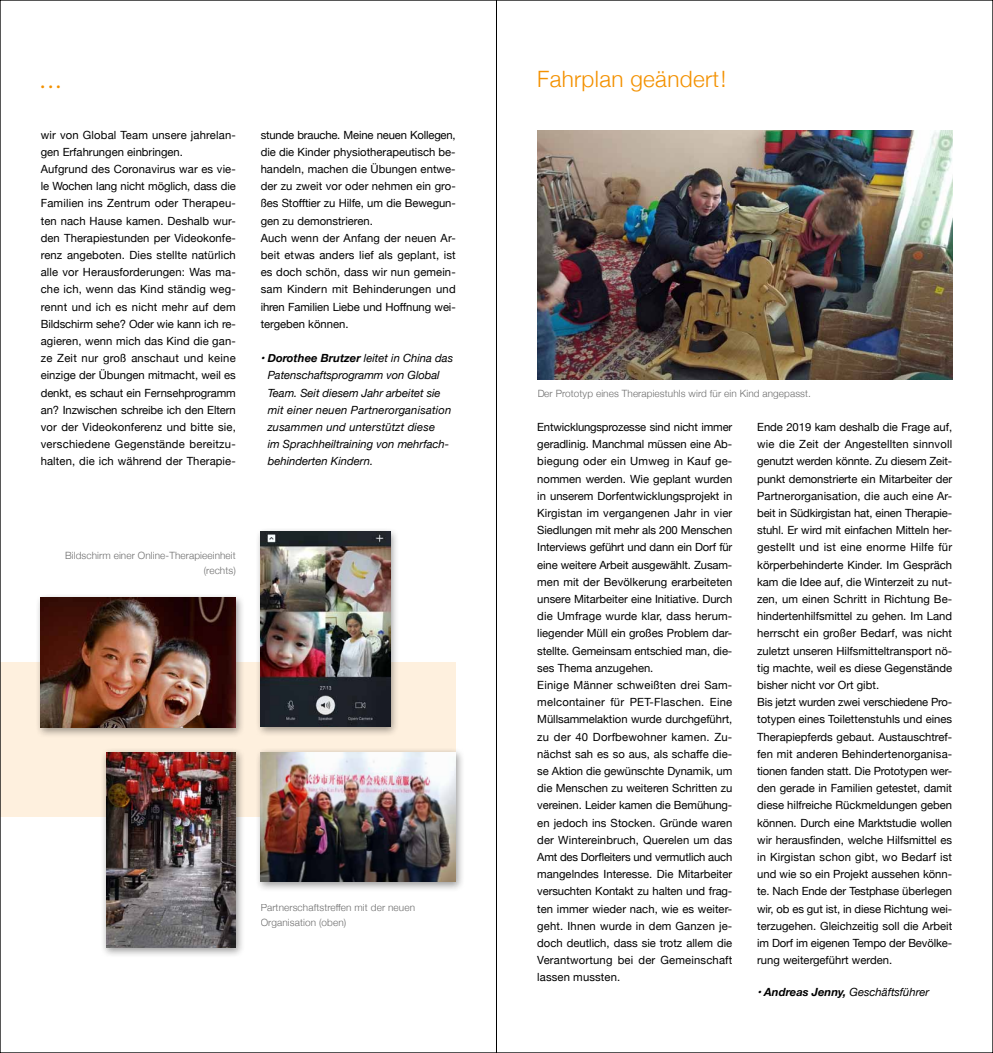
<style>
.page{position:relative;width:993px;height:1053px;background:#fff}
.page>*{position:absolute;margin:0;border:0;box-sizing:border-box;transform-origin:0 0}
.t1{font:300 22.5px "Helvetica Neue";letter-spacing:.015em;color:#f39100}
.t2{font:300 11.88px "Akzidenz Grotesk BQ";color:#f39100}
.t3{font:11.25px/17.2px "Helvetica Neue";color:#000}
.t4{font:italic 11.25px/17.2px "Helvetica Neue";color:#000}
.t5{font:300 10px/15px "Helvetica Neue";letter-spacing:.01em;color:#6e6e6e;text-align:right}
.s1{font-weight:700}
</style>
<div class="page">
<img style="left:537px;top:130px;width:414px;height:249px">
<div style="left:0;top:662px;width:455px;height:154px;background:#fef0de"></div>
<div style="left:35px;top:593px;width:210px;height:144px;background:#000;opacity:.4"></div>
<img style="left:41px;top:597px;width:195px;height:130px">
<div style="left:255px;top:747px;width:210px;height:145px;background:#000;opacity:.4"></div>
<img style="left:260px;top:752px;width:195px;height:129px">
<div style="left:255px;top:527px;width:144px;height:210px;background:#000;opacity:.4"></div>
<img style="left:260px;top:532px;width:130px;height:195px">
<div style="left:101px;top:747px;width:144px;height:210px;background:#000;opacity:.4"></div>
<img style="left:106px;top:752px;width:130px;height:194px">
<hr style="left:496px;top:0;width:1px;height:1052px;background:#000">
<p class="t2" style="left:41px;top:80px;width:21px">• • •</p>
<p class="t3" style="left:41px;top:127px;width:196px">wir von Global Team unsere jahrelan&shy;gen Erfahrungen einbringen.<br>Aufgrund des Coronavirus war es vie&shy;le Wochen lang nicht möglich, dass die Familien ins Zentrum oder Therapeu&shy;ten nach Hause kamen. Deshalb wur&shy;den Therapiestunden per Videokonfe&shy;renz angeboten. Dies stellte natürlich alle vor Herausforderungen: Was ma&shy;che ich, wenn das Kind ständig weg&shy;rennt und ich es nicht mehr auf dem Bildschirm sehe? Oder wie kann ich re&shy;agieren, wenn mich das Kind die gan&shy;ze Zeit nur groß anschaut und keine einzige der Übungen mitmacht, weil es denkt, es schaut ein Fernsehprogramm an? Inzwischen schreibe ich den Eltern vor der Videokonferenz und bitte sie, verschiedene Gegenstände bereitzu&shy;halten, die ich während der Therapie-</p>
<p class="t3" style="left:260px;top:127px;width:196px">stunde brauche. Meine neuen Kollegen, die die Kinder physiotherapeutisch be&shy;handeln, machen die Übungen entwe&shy;der zu zweit vor oder nehmen ein gro&shy;ßes Stofftier zu Hilfe, um die Bewegun&shy;gen zu demonstrieren.<br>Auch wenn der Anfang der neuen Ar&shy;beit etwas anders lief als geplant, ist es doch schön, dass wir nun gemein&shy;sam Kindern mit Behinderungen und ihren Familien Liebe und Hoffnung wei&shy;tergeben können.</p>
<p class="t4" style="left:268px;top:350px;width:187px;text-indent:-7px"><span class="s1">• Dorothee Brutzer</span> leitet in China das Patenschaftsprogramm von Global Team. Seit diesem Jahr arbeitet sie mit einer neuen Partnerorganisation zusammen und unterstützt diese<br>im Sprachheiltraining von mehrfach&shy;behinderten Kindern.</p>
<p class="t5" style="left:65px;top:547px;width:172px">Bildschirm einer Online-Therapieeinheit (rechts)</p>
<p class="t5" style="left:260px;top:899px;width:156px;text-align:left">Partnerschaftstreffen mit der neuen<br>Organisation (oben)</p>
<h1 class="t1" style="left:537px;top:61px;width:190px">Fahrplan geändert!</h1>
<p class="t5" style="left:537px;top:385px;width:275px">Der Prototyp eines Therapiestuhls wird für ein Kind angepasst.</p>
<p class="t3" style="left:537px;top:419px;width:196px">Entwicklungsprozesse sind nicht immer geradlinig. Manchmal müssen eine Ab&shy;biegung oder ein Umweg in Kauf ge&shy;nommen werden. Wie geplant wurden in unserem Dorfentwicklungsprojekt in Kirgistan im vergangenen Jahr in vier Siedlungen mit mehr als 200 Menschen Interviews geführt und dann ein Dorf für eine weitere Arbeit ausgewählt. Zusam&shy;men mit der Bevölkerung erarbeiteten unsere Mitarbeiter eine I nitiative. Durch die Umfrage wurde klar, dass herum&shy;liegender Müll ein großes Problem dar&shy;stellte. Gemeinsam entschied man, die&shy;ses Thema anzugehen.<br>Einige Männer schweißten drei Sam&shy;melcontainer für PET-Flaschen. Eine Müllsammelaktion wurde durchgeführt, zu der 40 Dorfbewohner kamen. Zu&shy;nächst sah es so aus, als schaffe die&shy;se Aktion die gewünschte Dynamik, um die Menschen zu weiteren Schritten zu vereinen. Leider kamen die Bemühung&shy;en jedoch ins Stocken. Gründe waren der Wintereinbruch, Querelen um das Amt des Dorfleiters und vermutlich auch mangelndes I nteresse. Die Mitarbeiter versuchten Kontakt zu halten und frag&shy;ten immer wieder nach, wie es weiter&shy;geht. Ihnen wurde in dem Ganzen je&shy;doch deutlich, dass sie trotz allem die Verantwortung bei der Gemeinschaft lassen mussten.</p>
<p class="t3" style="left:757px;top:419px;width:196px">Ende 2019 kam deshalb die Frage auf, wie die Zeit der Angestellten sinnvoll genutzt werden könnte. Zu diesem Zeit&shy;punkt demonstrierte ein Mitarbeiter der Partnerorganisation, die auch eine Ar&shy;beit in Südkirgistan hat, einen Therapie&shy;stuhl. Er wird mit einfachen Mitteln her&shy;gestellt und ist eine enorme Hilfe für körperbehinderte Kinder. Im Gespräch kam die Idee auf, die Winterzeit zu nut&shy;zen, um einen Schritt in Richtung Be&shy;hindertenhilfsmittel zu gehen. I m Land herrscht ein großer Bedarf, was nicht zuletzt unseren Hilfsmitteltransport nö&shy;tig machte, weil es diese Gegenstände bisher nicht vor Ort gibt.<br>Bis jetzt wurden zwei verschiedene Pro&shy;totypen eines Toilettenstuhls und eines Therapiepferds gebaut. Austauschtref&shy;fen mit anderen Behindertenorganisa&shy;tionen fanden statt. Die Prototypen wer&shy;den gerade in Familien getestet, damit diese hilfreiche Rückmeldungen geben können. Durch eine Marktstudie wollen wir herausfinden, welche Hilfsmittel es in Kirgistan schon gibt, wo Bedarf ist und wie so ein Projekt aussehen könn&shy;te. Nach Ende der Testphase überlegen wir, ob es gut ist, in diese Richtung wei&shy;terzugehen. Gleichzeitig soll die Arbeit im Dorf im eigenen Tempo der Bevölke&shy;rung weitergeführt werden.</p>
<p class="t4" style="left:757px;top:983px;width:173px"><span class="s1">• Andreas Jenny,</span> Geschäftsführer</p>
</div>
